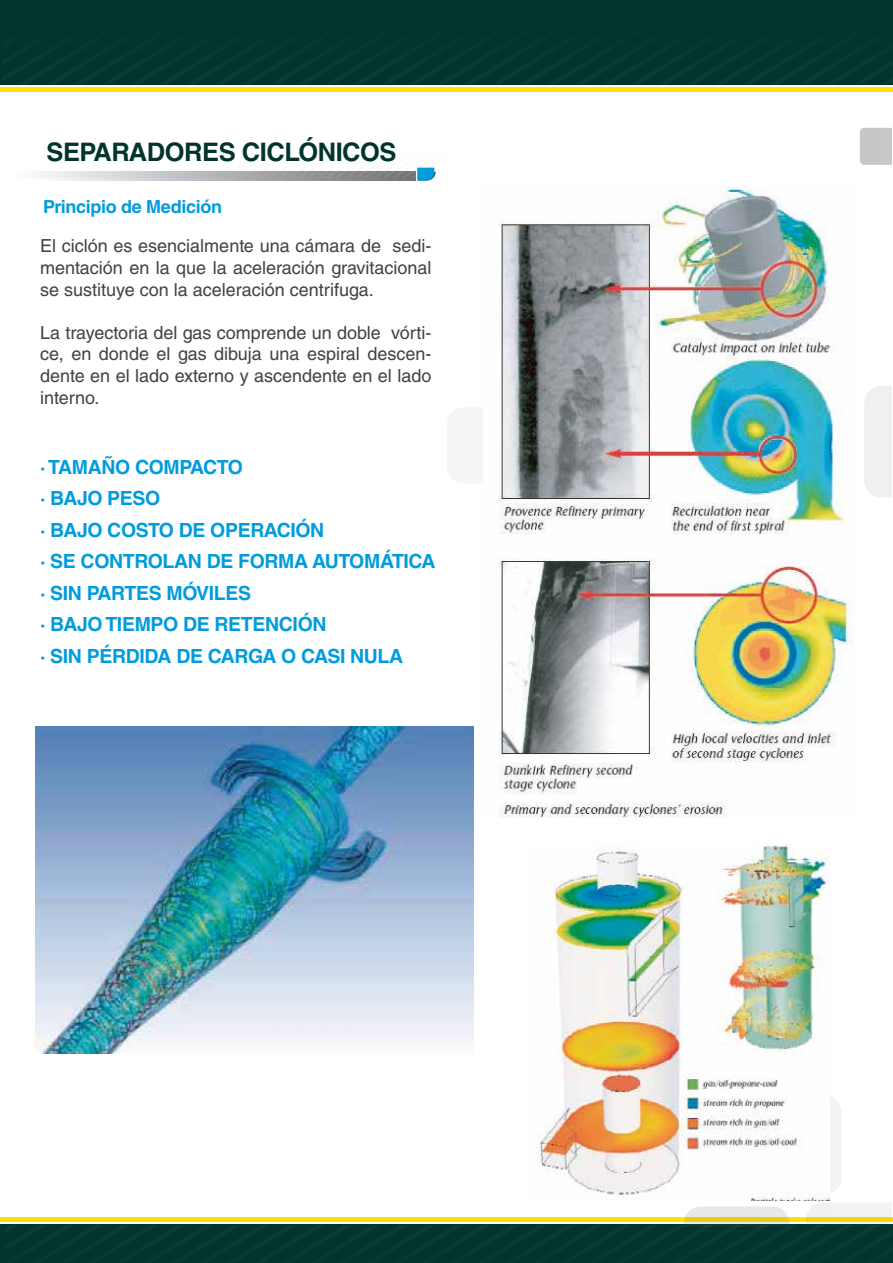
<style>
.page{position:relative;width:893px;height:1263px;background:#fff}
.page>*{position:absolute;margin:0;border:0;box-sizing:border-box;transform-origin:0 0}
.t1{font:700 25.5px "Helvetica LT Std";letter-spacing:-.02em;color:#00342d}
.t2{font:700 19.5px/31.5px "Helvetica LT Std";letter-spacing:-.02em;color:#009cde}
.t3{font:18px/21.6px "Helvetica LT Std";color:#434141;text-align:justify}
.t4{font:700 18px "Helvetica LT Std";letter-spacing:-.02em;color:#009cde}
</style>
<div class="page">
<div style="left:0;top:0;width:893px;height:85px;background:#00342d"></div>
<div style="left:0;top:87px;width:893px;height:5px;background:#ffe000"></div>
<svg style="left:3px;top:69px;width:890px;height:15px"></svg>
<div style="left:705px;top:1095px;width:137px;height:99px;background:#f3f3f3;border-radius:17px"></div>
<svg style="left:5px;top:1203px;width:888px;height:60px"></svg>
<div style="left:447px;top:407px;width:105px;height:76px;background:#f5f5f5;border-radius:17px"></div>
<svg style="left:860px;top:128px;width:31px;height:37px"></svg>
<div style="left:864px;top:386px;width:27px;height:111px;background:#f0f0f0"></div>
<svg style="left:39px;top:172px;width:183px;height:5px"></svg>
<svg style="left:59px;top:179px;width:163px;height:2px"></svg>
<svg style="left:222px;top:167px;width:214px;height:14px"></svg>
<img style="left:528px;top:845px;width:301px;height:355px">
<img style="left:35px;top:726px;width:438px;height:328px">
<img style="left:499px;top:188px;width:356px;height:629px">
<h1 class="t1" style="left:46px;top:136px;width:352px">SEPARADORES CICLÓNICOS</h1>
<p class="t4" style="left:43px;top:195px;width:180px">Principio de Medición</p>
<p class="t3" style="left:40px;top:235px;width:393px">El ciclón es esencialmente una cámara de sedi&shy;mentación en la que la aceleración gravitacional se sustituye con la aceleración centrifuga.</p>
<p class="t3" style="left:40px;top:322px;width:393px">La trayectoria del gas comprende un doble vórti&shy;ce, en donde el gas dibuja una espiral descen&shy;dente en el lado externo y ascendente en el lado interno.</p>
<p class="t2" style="left:40px;top:451px;width:397px">· TAMAÑO COMPACTO<br>· BAJO PESO<br>· BAJO COSTO DE OPERACIÓN<br>· SE CONTROLAN DE FORMA AUTOMÁTICA · SIN PARTES MÓVILES<br>· BAJO TIEMPO DE RETENCIÓN<br>· SIN PÉRDIDA DE CARGA O CASI NULA</p>
</div>
